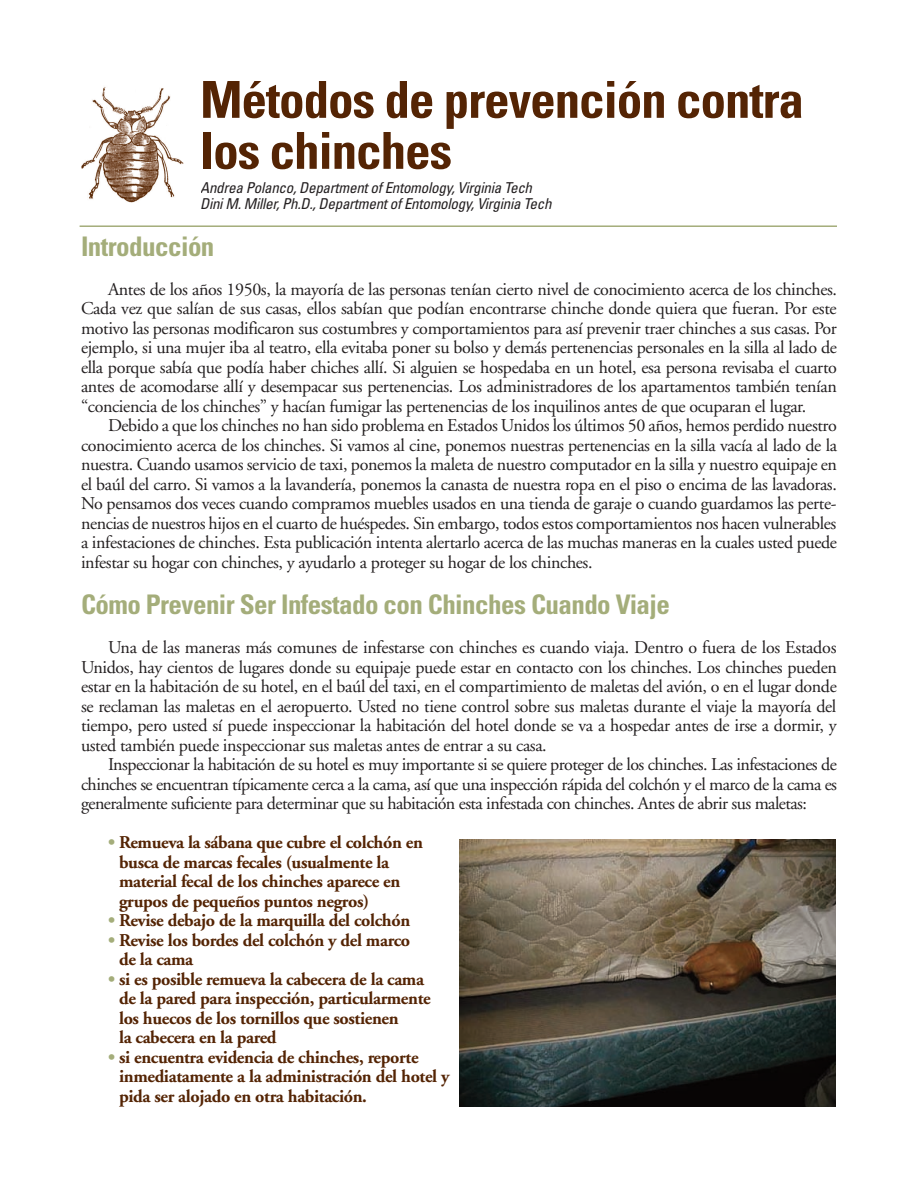
<style>
.page{position:relative;width:918px;height:1188px;background:#fff}
.page>*{position:absolute;margin:0;border:0;box-sizing:border-box;transform-origin:0 0}
.t1{font:700 condensed 51px/51px "Univers";letter-spacing:-.02em;color:#542404}
.t2{font:700 condensed 27px "Univers";letter-spacing:-.02em;color:#a4ad7a}
.t3{font:18px/19.5px "Adobe Garamond";letter-spacing:-.02em;color:#231f20;text-align:justify}
.t4{font:700 18px "Adobe Garamond";letter-spacing:-.02em;color:#542404}
.t5{font:italic condensed 15px/16.5px "Univers";letter-spacing:-.015em;color:#231f20}
.s1{color:#a4ad7a}
.s2{color:#fff}
</style>
<div class="page">
<img style="left:460px;top:840px;width:376px;height:267px">
<hr style="left:80px;top:225px;width:757px;height:2px;background:#a4ad7a">
<img style="left:81px;top:86px;width:103px;height:117px">
<h1 class="t1" style="left:200px;top:78px;width:605px">Métodos de prevención contra los chinches</h1>
<p class="t5" style="left:200px;top:180px;width:353px">Andrea Polanco, Department of Entomology, Virginia Tech<br>Dini M. Miller, Ph.D., Department of Entomology, Virginia Tech</p>
<h2 class="t2" style="left:81px;top:236px;width:135px">Introducción</h2>
<p class="t3" style="left:81px;top:281px;width:758px;text-indent:27px">Antes de los años 1950s, la mayoría de las personas tenían cierto nivel de conocimiento acerca de los chinches.<br>Cada vez que salían de sus casas, ellos sabían que podían encontrarse chinche donde quiera que fueran. Por este motivo las personas modificaron sus costumbres y comportamientos para así prevenir traer chinches a sus casas. Por ejemplo, si una mujer iba al teatro, ella evitaba poner su bolso y demás pertenencias personales en la silla al lado de ella porque sabía que podía haber chiches allí. Si alguien se hospedaba en un hotel, esa persona revisaba el cuarto antes de acomodarse allí y desempacar sus pertenencias. Los administradores de los apartamentos también tenían “conciencia de los chinches” y hacían fumigar las pertenencias de los inquilinos antes de que ocuparan el lugar.</p>
<p class="t3" style="left:81px;top:417px;width:758px;text-indent:27px">Debido a que los chinches no han sido problema en Estados Unidos los últimos 50 años, hemos perdido nuestro conocimiento acerca de los chinches. Si vamos al cine, ponemos nuestras pertenencias en la silla vacía al lado de la nuestra. Cuando usamos servicio de taxi, ponemos la maleta de nuestro computador en la silla y nuestro equipaje en el baúl del carro. Si vamos a la lavandería, ponemos la canasta de nuestra ropa en el piso o encima de las lavadoras.<br>No pensamos dos veces cuando compramos muebles usados en una tienda de garaje o cuando guardamos las perte&shy;nencias de nuestros hijos en el cuarto de huéspedes. Sin embargo, todos estos comportamientos nos hacen vulnerables a infestaciones de chinches. Esta publicación intenta alertarlo acerca de las muchas maneras en la cuales usted puede infestar su hogar con chinches, y ayudarlo a proteger su hogar de los chinches.</p>
<h2 class="t2" style="left:81px;top:595px;width:591px">Cómo Prevenir Ser Infestado con Chinches Cuando Viaje</h2>
<p class="t3" style="left:81px;top:639px;width:757px;text-indent:27px">Una de las maneras más comunes de infestarse con chinches es cuando viaja. Dentro o fuera de los Estados Unidos, hay cientos de lugares donde su equipaje puede estar en contacto con los chinches. Los chinches pueden estar en la habitación de su hotel, en el baúl del taxi, en el compartimiento de maletas del avión, o en el lugar donde se reclaman las maletas en el aeropuerto. Usted no tiene control sobre sus maletas durante el viaje la mayoría del tiempo, pero usted sí puede inspeccionar la habitación del hotel donde se va a hospedar antes de irse a dormir, y usted también puede inspeccionar sus maletas antes de entrar a su casa.</p>
<p class="t3" style="left:81px;top:756px;width:758px;text-indent:27px">Inspeccionar la habitación de su hotel es muy importante si se quiere proteger de los chinches. Las infestaciones de chinches se encuentran típicamente cerca a la cama, así que una inspección rápida del colchón y el marco de la cama es generalmente suficiente para determinar que su habitación esta infestada con chinches. Antes de abrir sus maletas:</p>
<p class="t4" style="left:108px;top:835px;width:316px"><span class="s1">•</span> Remueva la sábana que cubre el colchón en</p>
<p class="t4" style="left:108px;top:855px;width:283px"><span class="s2">•</span> busca de marcas fecales (usualmente la</p>
<p class="t4" style="left:108px;top:874px;width:294px"><span class="s2">•</span> material fecal de los chinches aparece en</p>
<p class="t4" style="left:108px;top:894px;width:263px"><span class="s2">•</span> grupos de pequeños puntos negros)</p>
<p class="t4" style="left:108px;top:913px;width:304px"><span class="s1">•</span> Revise debajo de la marquilla del colchón</p>
<p class="t4" style="left:108px;top:933px;width:304px"><span class="s1">•</span> Revise los bordes del colchón y del marco</p>
<p class="t4" style="left:108px;top:952px;width:87px"><span class="s2">•</span> de la cama</p>
<p class="t4" style="left:108px;top:972px;width:318px"><span class="s1">•</span> si es posible remueva la cabecera de la cama</p>
<p class="t4" style="left:108px;top:991px;width:324px"><span class="s2">•</span> de la pared para inspección, particularmente</p>
<p class="t4" style="left:108px;top:1011px;width:292px"><span class="s2">•</span> los huecos de los tornillos que sostienen</p>
<p class="t4" style="left:108px;top:1030px;width:170px"><span class="s2">•</span> la cabecera en la pared</p>
<p class="t4" style="left:108px;top:1050px;width:312px"><span class="s1">•</span> si encuentra evidencia de chinches, reporte</p>
<p class="t4" style="left:108px;top:1069px;width:343px"><span class="s2">•</span> inmediatamente a la administración del hotel y</p>
<p class="t4" style="left:108px;top:1089px;width:261px"><span class="s2">•</span> pida ser alojado en otra habitación.</p>
</div>
